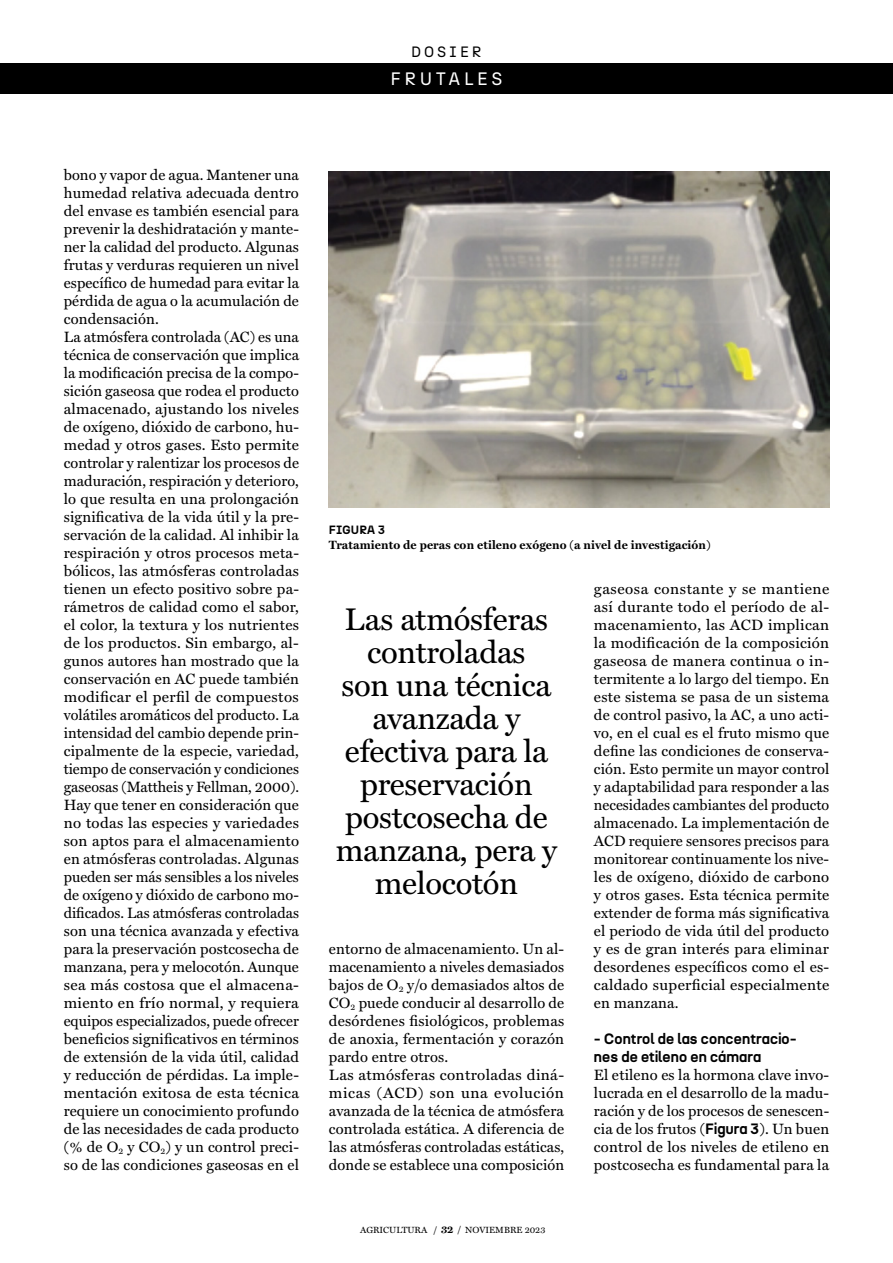
<style>
.page{position:relative;width:893px;height:1263px;background:#fff}
.page>*{position:absolute;margin:0;border:0;box-sizing:border-box;transform-origin:0 0}
.t1{font:31.5px/33px "Miller Text";letter-spacing:-.01em;color:#000;text-align:center}
.t2{font:18px "N27";letter-spacing:.2em;color:#fff}
.t3{font:15px/18px "Miller Text";letter-spacing:.01em;color:#000}
.t4{font:700 15px/18px "N27";letter-spacing:.01em;color:#000}
.t5{font:15px "N27";letter-spacing:.2em;color:#000}
.t6{font:700 12px "Miller Text";letter-spacing:.01em;color:#000}
.t7{font:700 12px "N27";letter-spacing:.01em;color:#000}
.t8{font:9px "Miller Text";color:#000}
.s1{font-weight:700}
.s2{font-weight:700;font-size:10.5px}
.s3{font-family:"N27";font-weight:700}
</style>
<div class="page">
<div style="left:0;top:63px;width:893px;height:31px;background:#000"></div>
<img style="left:329px;top:171px;width:500px;height:336px">
<p class="t5" style="left:411px;top:42px;width:72px">DOSIER</p>
<p class="t2" style="left:390px;top:67px;width:114px">FRUTALES</p>
<p class="t3" style="left:64px;top:165px;width:237px">bono y vapor de agua. Mantener una humedad relativa adecuada dentro del envase es también esencial para prevenir la deshidratación y mante&shy;ner la calidad del producto. Algunas frutas y verduras requieren un nivel específico de humedad para evitar la pérdida de agua o la acumulación de condensación.<br>La atmósfera controlada (AC) es una técnica de conservación que implica la modificación precisa de la compo&shy;sición gaseosa que rodea el producto almacenado, ajustando los niveles de oxígeno, dióxido de carbono, hu&shy;medad y otros gases. Esto permite controlar y ralentizar los procesos de maduración, respiración y deterioro, lo que resulta en una prolongación significativa de la vida útil y la pre&shy;servación de la calidad. Al inhibir la respiración y otros procesos meta&shy;bólicos, las atmósferas controladas tienen un efecto positivo sobre pa&shy;rámetros de calidad como el sabor, el color, la textura y los nutrientes de los productos. Sin embargo, al&shy;gunos autores han mostrado que la conservación en AC puede también modificar el perfil de compuestos volátiles aromáticos del producto. La intensidad del cambio depende prin&shy;cipalmente de la especie, variedad, tiempo de conservación y condiciones gaseosas (Mattheis y Fellman, 2000).<br>Hay que tener en consideración que no todas las especies y variedades son aptos para el almacenamiento en atmósferas controladas. Algunas pueden ser más sensibles a los niveles de oxígeno y dióxido de carbono mo&shy;dificados. Las atmósferas controladas son una técnica avanzada y efectiva para la preservación postcosecha de manzana, pera y melocotón. Aunque sea más costosa que el almacena&shy;miento en frío normal, y requiera equipos especializados, puede ofrecer beneficios significativos en términos de extensión de la vida útil, calidad y reducción de pérdidas. La imple&shy;mentación exitosa de esta técnica requiere un conocimiento profundo de las necesidades de cada producto (% de O<sub>2</sub> y CO<sub>2</sub>) y un control preci&shy;so de las condiciones gaseosas en el</p>
<p class="t7" style="left:329px;top:522px;width:58px">FIGURA 3</p>
<p class="t6" style="left:329px;top:535px;width:383px">Tratamiento de peras con etileno exógeno (a nivel de investigación)</p>
<h1 class="t1" style="left:336px;top:600px;width:223px">Las atmósferas controladas<br>son una técnica avanzada y efectiva para la preservación postcosecha de manzana, pera y melocotón</h1>
<p class="t3" style="left:329px;top:939px;width:237px">entorno de almacenamiento. Un al&shy;macenamiento a niveles demasiados bajos de O<sub>2</sub> y/o demasiados altos de CO<sub>2</sub> puede conducir al desarrollo de desórdenes fisiológicos, problemas de anoxia, fermentación y corazón pardo entre otros.<br>Las atmósferas controladas diná&shy;micas (ACD) son una evolución avanzada de la técnica de atmósfera controlada estática. A diferencia de las atmósferas controladas estáticas, donde se establece una composición</p>
<p class="t8" style="left:360px;top:1223px;width:187px">AGRICULTURA <span class="s1">/</span> <span class="s2">32</span> <span class="s1">/</span> NOVIEMBRE 2023</p>
<p class="t3" style="left:594px;top:579px;width:237px;text-align:justify">gaseosa constante y se mantiene así durante todo el período de al&shy;macenamiento, las ACD implican la modificación de la composición gaseosa de manera continua o in&shy;termitente a lo largo del tiempo. En este sistema se pasa de un sistema de control pasivo, la AC, a uno acti&shy;vo, en el cual es el fruto mismo que define las condiciones de conserva&shy;ción. Esto permite un mayor control y adaptabilidad para responder a las necesidades cambiantes del producto almacenado. La implementación de ACD requiere sensores precisos para monitorear continuamente los nive&shy;les de oxígeno, dióxido de carbono y otros gases. Esta técnica permite extender de forma más significativa el periodo de vida útil del producto y es de gran interés para eliminar desordenes específicos como el es&shy;caldado superficial especialmente en manzana.</p>
<p class="t4" style="left:594px;top:1030px;width:204px">- Control de las concentracio&shy;nes de etileno en cámara</p>
<p class="t3" style="left:594px;top:1065px;width:237px;text-align:justify">El etileno es la hormona clave invo&shy;lucrada en el desarrollo de la madu&shy;ración y de los procesos de senescen&shy;cia de los frutos (<span class="s3">Figura 3</span>). Un buen control de los niveles de etileno en postcosecha es fundamental para la</p>
</div>
